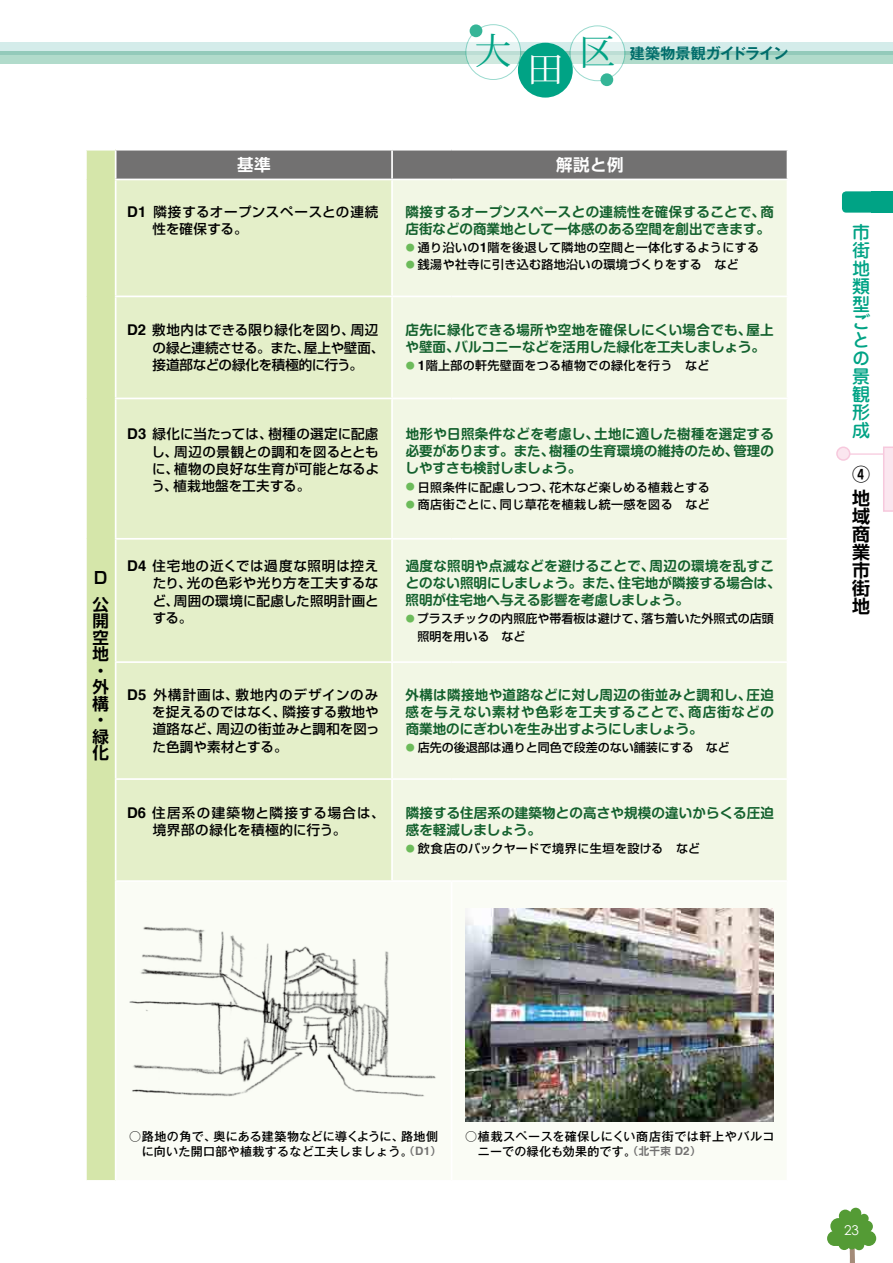
<style>
.page{position:relative;width:893px;height:1263px;background:#fff}
.page>*{position:absolute;margin:0;border:0;box-sizing:border-box;transform-origin:0 0}
.t1{font:36px "Koz Min Pro";color:#00a385}
.t2{font:36px "Koz Min Pro";color:#fff}
.t3{font:500 18px/18px "Jun 34 Pro";color:#00a385}
.t4{font:700 18px/18px "Shin Go Pro De";color:#000}
.t5{font:700 16.5px/16.5px "Shin Go Pro De";color:#000}
.t6{font:700 16.5px "Shin Go Pro De";letter-spacing:.03em;color:#fff}
.t7{font:700 15px "Gothic MB101 Pro De";letter-spacing:-.015em;color:#006d6b}
.t8{font:700 13.5px/17.2px "Shin M Go Pro De";letter-spacing:.005em;color:#14612e}
.t9{font:500 13.5px/17.2px "Shin Go Pro";letter-spacing:.02em;color:#000;text-align:justify}
.t10{font:700 13.5px/17.2px "Shin M Go Pro De";letter-spacing:.025em;color:#14612e}
.t11{font:500 13.5px/17.2px "Shin Go Pro";letter-spacing:-.005em;color:#000}
.t12{font:500 13.5px/17.2px "Shin Go Pro";letter-spacing:.05em;color:#000}
.t13{font:13.5px "Century Gothic";color:#fff}
.t14{font:500 12px "Shin Go Pro";letter-spacing:.03em;color:#000}
.t15{font:500 12px/15px "Gothic MB101 Pro";letter-spacing:.03em;color:#000;text-align:right}
.t16{font:500 12px/17.2px "Shin Go Pro";letter-spacing:.005em;color:#000}
.t17{font:500 12px "Shin Go Pro";color:#000}
.s1{font-family:"Helvetica";font-weight:700;font-size:14.85px}
.s2{font-size:9px;color:#6cbb5a}
.s3{font-family:"Helvetica";font-weight:700;font-size:13.2px}
.s4{font-family:"Shin Go Pro De";font-weight:700;font-size:10.5px;color:#727171}
.s5{font-family:"Helvetica";font-weight:700;font-size:11.55px;color:#727171}
</style>
<div class="page">
<div style="left:842px;top:191px;width:51px;height:22px;background:#00a385;border-radius:4px"></div>
<div style="left:872px;top:191px;width:21px;height:22px;background:#00a385"></div>
<svg style="left:830px;top:1208px;width:43px;height:55px"></svg>
<div style="left:827px;top:1231px;width:15px;height:15px;background:#549b35;border-radius:50%"></div>
<div style="left:861px;top:1231px;width:15px;height:15px;background:#549b35;border-radius:50%"></div>
<div style="left:0;top:51px;width:893px;height:13px;background:#b1dbcb"></div>
<svg style="left:0;top:43px;width:893px;height:12px;background:#bee0da"></svg>
<svg style="left:466px;top:25px;width:55px;height:55px"></svg>
<div style="left:466px;top:24px;width:55px;height:56px;border:1px solid #00a385;border-radius:50%"></div>
<div style="left:470px;top:24px;width:12px;height:13px;background:#35b597;border-radius:50%"></div>
<div style="left:518px;top:43px;width:55px;height:55px;background:#00a385;border-radius:50%"></div>
<svg style="left:570px;top:26px;width:55px;height:55px"></svg>
<div style="left:570px;top:26px;width:55px;height:55px;border:1px solid #00a385;border-radius:50%"></div>
<div style="left:600px;top:73px;width:13px;height:13px;background:#35b597;border-radius:50%"></div>
<hr style="left:845px;top:453px;width:43px;height:2px;background:#f7c9dd">
<div style="left:837px;top:447px;width:13px;height:13px;background:#fbe6ef;border-radius:50%"></div>
<div style="left:836px;top:446px;width:14px;height:15px;border:2px solid #f7c9dd;border-radius:50%"></div>
<svg style="left:883px;top:446px;width:10px;height:66px"></svg>
<div style="left:86px;top:150px;width:30px;height:1031px;background:#d5e6aa"></div>
<div style="left:117px;top:180px;width:274px;height:700px;background:#e4efc9"></div>
<div style="left:393px;top:180px;width:394px;height:700px;background:#f2f7e5"></div>
<hr style="left:85px;top:149px;width:31px;height:2px;background:#fff">
<hr style="left:85px;top:151px;width:2px;height:28px;background:#fff">
<hr style="left:115px;top:151px;width:2px;height:28px;background:#fff">
<svg style="left:116px;top:150px;width:672px;height:29px;background:#777676"></svg>
<hr style="left:85px;top:179px;width:2px;height:117px;background:#fff">
<hr style="left:115px;top:179px;width:277px;height:1px;background:#fff">
<hr style="left:115px;top:180px;width:2px;height:116px;background:#fff">
<hr style="left:85px;top:296px;width:2px;height:102px;background:#fff">
<hr style="left:115px;top:296px;width:277px;height:1px;background:#fff">
<hr style="left:115px;top:297px;width:2px;height:101px;background:#fff">
<hr style="left:392px;top:296px;width:60px;height:1px;background:#fff">
<hr style="left:452px;top:296px;width:336px;height:1px;background:#fff">
<hr style="left:85px;top:398px;width:2px;height:141px;background:#fff">
<hr style="left:115px;top:398px;width:277px;height:1px;background:#fff">
<hr style="left:115px;top:399px;width:2px;height:139px;background:#fff">
<hr style="left:392px;top:398px;width:60px;height:1px;background:#fff">
<hr style="left:452px;top:398px;width:336px;height:1px;background:#fff">
<hr style="left:85px;top:539px;width:2px;height:123px;background:#fff">
<hr style="left:115px;top:538px;width:277px;height:2px;background:#fff">
<hr style="left:115px;top:540px;width:2px;height:121px;background:#fff">
<hr style="left:392px;top:538px;width:60px;height:2px;background:#fff">
<hr style="left:452px;top:538px;width:336px;height:2px;background:#fff">
<hr style="left:85px;top:662px;width:2px;height:117px;background:#fff">
<hr style="left:115px;top:661px;width:277px;height:2px;background:#fff">
<hr style="left:115px;top:663px;width:2px;height:115px;background:#fff">
<hr style="left:392px;top:661px;width:60px;height:2px;background:#fff">
<hr style="left:452px;top:661px;width:336px;height:2px;background:#fff">
<hr style="left:85px;top:779px;width:2px;height:102px;background:#fff">
<hr style="left:115px;top:778px;width:277px;height:2px;background:#fff">
<hr style="left:115px;top:780px;width:2px;height:100px;background:#fff">
<hr style="left:392px;top:778px;width:60px;height:2px;background:#fff">
<hr style="left:452px;top:778px;width:336px;height:2px;background:#fff">
<hr style="left:85px;top:881px;width:2px;height:299px;background:#fff">
<hr style="left:115px;top:880px;width:277px;height:2px;background:#fff">
<hr style="left:115px;top:882px;width:2px;height:298px;background:#fff">
<hr style="left:85px;top:1180px;width:31px;height:2px;background:#fff">
<img style="left:129px;top:925px;width:308px;height:173px">
<img style="left:465px;top:909px;width:308px;height:212px">
<h1 class="t1" style="left:475px;top:25px;width:37px">大</h1>
<h1 class="t2" style="left:527px;top:43px;width:37px">田</h1>
<h1 class="t1" style="left:579px;top:27px;width:37px">区</h1>
<p class="t7" style="left:630px;top:41px;width:160px">建築物景観ガイドライン</p>
<p class="t6" style="left:237px;top:151px;width:35px">基準</p>
<p class="t6" style="left:556px;top:151px;width:69px">解説と例</p>
<p class="t9" style="left:153px;top:202px;width:227px;text-indent:-25px"><span class="s1">D1</span> 隣接するオープンスペースとの連続性を確保する。</p>
<p class="t8" style="left:406px;top:201px;width:370px">隣接するオープンスペースとの連続性を確保することで、商店街などの商業地として一体感のある空間を創出できます。</p>
<p class="t14" style="left:406px;top:238px;width:355px"><span class="s2">●</span> 通り沿いの<span class="s3">1</span>階を後退して隣地の空間と一体化するようにする</p>
<p class="t14" style="left:406px;top:255px;width:335px"><span class="s2">●</span> 銭湯や社寺に引き込む路地沿いの環境づくりをする など</p>
<p class="t11" style="left:153px;top:320px;width:233px;text-indent:-25px"><span class="s1">D2</span> 敷地内はできる限り緑化を図り、周辺の緑と連続させる。また、屋上や壁面、接道部などの緑化を積極的に行う。</p>
<p class="t10" style="left:406px;top:320px;width:370px">店先に緑化できる場所や空地を確保しにくい場合でも、屋上や壁面、バルコニーなどを活用した緑化を工夫しましょう。</p>
<p class="t14" style="left:406px;top:356px;width:305px"><span class="s2">●</span> <span class="s3">1</span>階上部の軒先壁面をつる植物での緑化を行う など</p>
<p class="t9" style="left:151px;top:424px;width:229px;text-indent:-24px"><span class="s1">D3</span> 緑化に当たっては、樹種の選定に配慮し、周辺の景観との調和を図るとともに、植物の良好な生育が可能となるよう、植栽地盤を工夫する。</p>
<p class="t8" style="left:406px;top:424px;width:370px;text-align:justify">地形や日照条件などを考慮し、土地に適した樹種を選定する必要があります。また、樹種の生育環境の維持のため、管理のしやすさも検討しましょう。</p>
<p class="t14" style="left:406px;top:477px;width:306px"><span class="s2">●</span> 日照条件に配慮しつつ、花木など楽しめる植栽とする</p>
<p class="t14" style="left:406px;top:494px;width:306px"><span class="s2">●</span> 商店街ごとに、同じ草花を植栽し統一感を図る など</p>
<p class="t5" style="left:93px;top:563px;width:18px;line-height:26.4px">Ｄ公</p>
<p class="t5" style="left:93px;top:611px;width:18px">開空地・外構・緑化</p>
<p class="t9" style="left:153px;top:556px;width:227px;text-indent:-26px"><span class="s1">D4</span> 住宅地の近くでは過度な照明は控えたり、光の色彩や光り方を工夫するなど、周囲の環境に配慮した照明計画とする。</p>
<p class="t8" style="left:406px;top:555px;width:376px">過度な照明や点滅などを避けることで、周辺の環境を乱すことのない照明にしましょう。また、住宅地が隣接する場合は、照明が住宅地へ与える影響を考慮しましょう。</p>
<p class="t16" style="left:418px;top:609px;width:358px;text-indent:-12px"><span class="s2">●</span> プラスチックの内照庇や帯看板は避けて、落ち着いた外照式の店頭照明を用いる など</p>
<p class="t9" style="left:152px;top:684px;width:229px;text-indent:-25px"><span class="s1">D5</span> 外構計画は、敷地内のデザインのみを捉えるのではなく、隣接する敷地や道路など、周辺の街並みと調和を図った色調や素材とする。</p>
<p class="t8" style="left:406px;top:684px;width:370px;text-align:justify">外構は隣接地や道路などに対し周辺の街並みと調和し、圧迫感を与えない素材や色彩を工夫することで、商店街などの商業地のにぎわいを生み出すようにしましょう。</p>
<p class="t17" style="left:406px;top:738px;width:326px"><span class="s2">●</span> 店先の後退部は通りと同色で段差のない舗装にする など</p>
<p class="t12" style="left:153px;top:802px;width:233px;text-indent:-26px"><span class="s1">D6</span> 住居系の建築物と隣接する場合は、境界部の緑化を積極的に行う。</p>
<p class="t8" style="left:406px;top:802px;width:370px">隣接する住居系の建築物との高さや規模の違いからくる圧迫感を軽減しましょう。</p>
<p class="t14" style="left:406px;top:838px;width:296px"><span class="s2">●</span> 飲食店のバックヤードで境界に生垣を設ける など</p>
<h2 class="t3" style="left:852px;top:221px;width:19px">市街地類型ごとの景観形成</h2>
<h2 class="t4" style="left:852px;top:461px;width:19px;line-height:23.5px">④地</h2>
<h2 class="t4" style="left:852px;top:505px;width:19px;text-align:justify">域商業市街地</h2>
<p class="t15" style="left:129px;top:1127px;width:313px">○路地の角で、奥にある建築物などに導くように、路地側に向いた開口部や植栽するなど工夫しましょう。<span class="s4">（</span><span class="s5">D1</span><span class="s4">）</span></p>
<p class="t15" style="left:478px;top:1127px;width:298px;text-align:left;text-indent:-13px">○植栽スペースを確保しにくい商店街では軒上やバルコニーでの緑化も効果的です。<span class="s4">（北千束</span> <span class="s5">D2</span><span class="s4">）</span></p>
<p class="t13" style="left:844px;top:1222px;width:16px">23</p>
</div>
